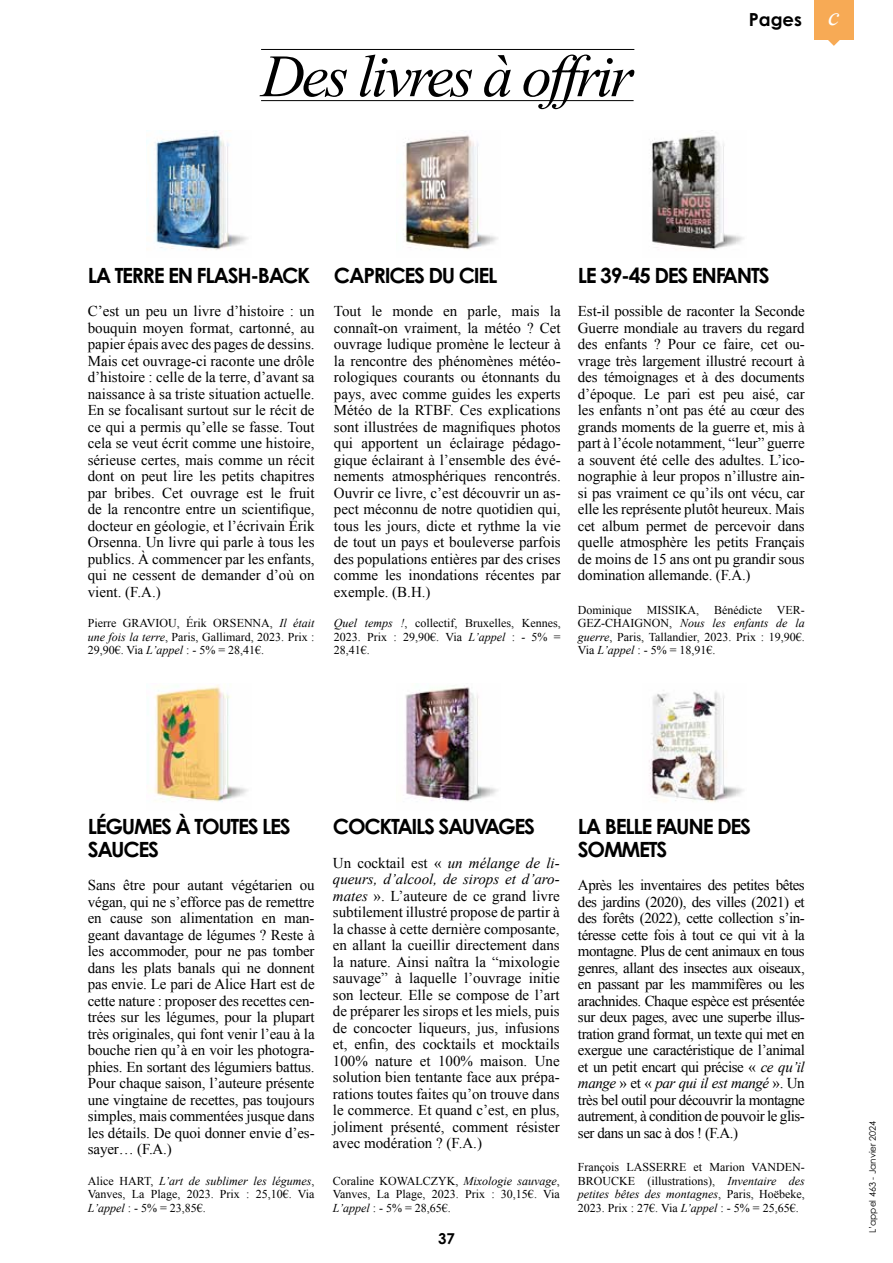
<style>
.page{position:relative;width:893px;height:1263px;background:#fff}
.page>*{position:absolute;margin:0;border:0;box-sizing:border-box;transform-origin:0 0}
.t1{font:italic 60px "Times New Roman";letter-spacing:-.05em;color:#000}
.t2{font:700 21px/22.5px "Century Gothic Pro";letter-spacing:-.06em;color:#000}
.t3{font:700 18px "Century Gothic Pro";color:#000}
.t4{font:15px/16.5px "Times New Roman";letter-spacing:-.005em;color:#000;text-align:justify}
.t5{font:700 15px "Century Gothic Pro";color:#000}
.t6{font:12px/13.5px "Times New Roman";color:#000;text-align:justify}
.t7{font:9px "Century Gothic Pro";color:#000}
.s1{font-family:"Times New Roman";font-weight:400;font-style:italic;font-size:26.1px;color:#fff}
.s2{font-style:italic}
</style>
<div class="page">
<div style="left:814px;top:0;width:40px;height:39px;background:#f7aa55"></div>
<svg style="left:827px;top:39px;width:13px;height:7px"></svg>
<hr style="left:261px;top:100px;width:373px;height:1px;background:#000">
<hr style="left:261px;top:49px;width:373px;height:1px;background:#000">
<img style="left:155px;top:131px;width:93px;height:119px">
<img style="left:153px;top:685px;width:95px;height:117px">
<img style="left:403px;top:135px;width:95px;height:115px">
<img style="left:405px;top:687px;width:93px;height:115px">
<img style="left:650px;top:135px;width:94px;height:115px">
<img style="left:649px;top:690px;width:95px;height:112px">
<h1 class="t1" style="left:261px;top:43px;width:374px">Des livres à offrir</h1>
<p class="t3" style="left:749px;top:8px;width:92px">Pages <span class="s1">c</span></p>
<h2 class="t2" style="left:88px;top:263px;width:224px">LA TERRE EN FLASH-BACK</h2>
<p class="t4" style="left:88px;top:303px;width:228px">C’est un peu un livre d’histoire : un bouquin moyen format, cartonné, au papier épais avec des pages de dessins.<br>Mais cet ouvrage-ci raconte une drôle d’histoire : celle de la terre, d’avant sa naissance à sa triste situation actuelle.<br>En se focalisant surtout sur le récit de ce qui a permis qu’elle se fasse. Tout cela se veut écrit comme une histoire, sérieuse certes, mais comme un récit dont on peut lire les petits chapitres par bribes. Cet ouvrage est le fruit de la rencontre entre un scientifique, docteur en géologie, et l’écrivain Érik Orsenna. Un livre qui parle à tous les publics. À commencer par les enfants, qui ne cessent de demander d’où on vient. (F.A.)</p>
<p class="t6" style="left:88px;top:616px;width:228px">Pierre GRAVIOU, Érik ORSENNA, <span class="s2">Il était une fois la terre</span>, Paris, Gallimard, 2023. Prix :<br>29,90€. Via <span class="s2">L’appel</span> : - 5% = 28,41€.</p>
<h2 class="t2" style="left:334px;top:263px;width:165px">CAPRICES DU CIEL</h2>
<p class="t4" style="left:334px;top:303px;width:228px">Tout le monde en parle, mais la connaît-on vraiment, la météo ? Cet ouvrage ludique promène le lecteur à la rencontre des phénomènes météo&shy;rologiques courants ou étonnants du pays, avec comme guides les experts Météo de la RTBF. Ces explications sont illustrées de magnifiques photos qui apportent un éclairage pédago&shy;gique éclairant à l’ensemble des évé&shy;nements atmosphériques rencontrés.<br>Ouvrir ce livre, c’est découvrir un as&shy;pect méconnu de notre quotidien qui, tous les jours, dicte et rythme la vie de tout un pays et bouleverse parfois des populations entières par des crises comme les inondations récentes par exemple. (B.H.)</p>
<p class="t6" style="left:334px;top:616px;width:228px"><span class="s2">Quel temps !</span>, collectif, Bruxelles, Kennes, 2023. Prix : 29,90€. Via <span class="s2">L’appel</span> : <span class="s2">-</span> 5% = 28,41€.</p>
<h2 class="t2" style="left:578px;top:263px;width:193px">LE 39-45 DES ENFANTS</h2>
<p class="t4" style="left:578px;top:303px;width:228px">Est-il possible de raconter la Seconde Guerre mondiale au travers du regard des enfants ? Pour ce faire, cet ou&shy;vrage très largement illustré recourt à des témoignages et à des documents d’époque. Le pari est peu aisé, car les enfants n’ont pas été au cœur des grands moments de la guerre et, mis à part à l’école notamment, “leur” guerre a souvent été celle des adultes. L’ico&shy;nographie à leur propos n’illustre ain&shy;si pas vraiment ce qu’ils ont vécu, car elle les représente plutôt heureux. Mais cet album permet de percevoir dans quelle atmosphère les petits Français de moins de 15 ans ont pu grandir sous domination allemande. (F.A.)</p>
<p class="t6" style="left:578px;top:603px;width:228px">Dominique MISSIKA, Bénédicte VER-GEZ-CHAIGNON, <span class="s2">Nous les enfants de la guerre</span>, Paris, Tallandier, 2023. Prix : 19,90€.<br>Via <span class="s2">L’appel</span> : - 5% = 18,91€.</p>
<h2 class="t2" style="left:88px;top:815px;width:204px">LÉGUMES À TOUTES LES<br>SAUCES</h2>
<p class="t4" style="left:88px;top:877px;width:228px">Sans être pour autant végétarien ou végan, qui ne s’efforce pas de remettre en cause son alimentation en man&shy;geant davantage de légumes ? Reste à les accommoder, pour ne pas tomber dans les plats banals qui ne donnent pas envie. Le pari de Alice Hart est de cette nature : proposer des recettes cen&shy;trées sur les légumes, pour la plupart très originales, qui font venir l’eau à la bouche rien qu’à en voir les photogra&shy;phies. En sortant des légumiers battus.<br>Pour chaque saison, l’auteure présente une vingtaine de recettes, pas toujours simples, mais commentées jusque dans les détails. De quoi donner envie d’es&shy;sayer… (F.A.)</p>
<p class="t6" style="left:88px;top:1174px;width:228px">Alice HART, <span class="s2">L’art de sublimer les légumes</span>, Vanves, La Plage, 2023. Prix : 25,10€. Via <span class="s2">L’appel</span> : - 5% = 23,85€.</p>
<h2 class="t2" style="left:333px;top:815px;width:204px">COCKTAILS SAUVAGES</h2>
<p class="t4" style="left:333px;top:854px;width:228px">Un cocktail est « <span class="s2">un mélange de li&shy;queurs, d’alcool, de sirops et d’aro&shy;mates</span> ». L’auteure de ce grand livre subtilement illustré propose de partir à la chasse à cette dernière composante, en allant la cueillir directement dans la nature. Ainsi naîtra la “mixologie sauvage” à laquelle l’ouvrage initie son lecteur. Elle se compose de l’art de préparer les sirops et les miels, puis de concocter liqueurs, jus, infusions et, enfin, des cocktails et mocktails 100% nature et 100% maison. Une solution bien tentante face aux prépa&shy;rations toutes faites qu’on trouve dans le commerce. Et quand c’est, en plus, joliment présenté, comment résister avec modération ? (F.A.)</p>
<p class="t6" style="left:333px;top:1174px;width:228px">Coraline KOWALCZYK, <span class="s2">Mixologie sauvage</span>, Vanves, La Plage, 2023. Prix : 30,15€. Via <span class="s2">L’appel</span> : - 5% = 28,65€.</p>
<p class="t5" style="left:438px;top:1229px;width:18px">37</p>
<h2 class="t2" style="left:578px;top:815px;width:175px">LA BELLE FAUNE DES<br>SOMMETS</h2>
<p class="t4" style="left:578px;top:877px;width:228px">Après les inventaires des petites bêtes des jardins (2020), des villes (2021) et des forêts (2022), cette collection s’in&shy;téresse cette fois à tout ce qui vit à la montagne. Plus de cent animaux en tous genres, allant des insectes aux oiseaux, en passant par les mammifères ou les arachnides. Chaque espèce est présentée sur deux pages, avec une superbe illus&shy;tration grand format, un texte qui met en exergue une caractéristique de l’animal et un petit encart qui précise « <span class="s2">ce qu’il mange</span> » et « <span class="s2">par qui il est mangé</span> ». Un très bel outil pour découvrir la montagne autrement, à condition de pouvoir le glis&shy;ser dans un sac à dos ! (F.A.)</p>
<p class="t6" style="left:578px;top:1160px;width:228px">François LASSERRE et Marion VANDEN-BROUCKE (illustrations), <span class="s2">Inventaire des petites bêtes des montagnes</span>, Paris, Hoëbeke, 2023. Prix : 27€. Via <span class="s2">L’appel</span> : - 5% = 25,65€.</p>
<p class="t7" style="left:867px;top:1233px;width:114px;rotate:-90deg">L’appel 463 - Janvier 2024</p>
</div>
